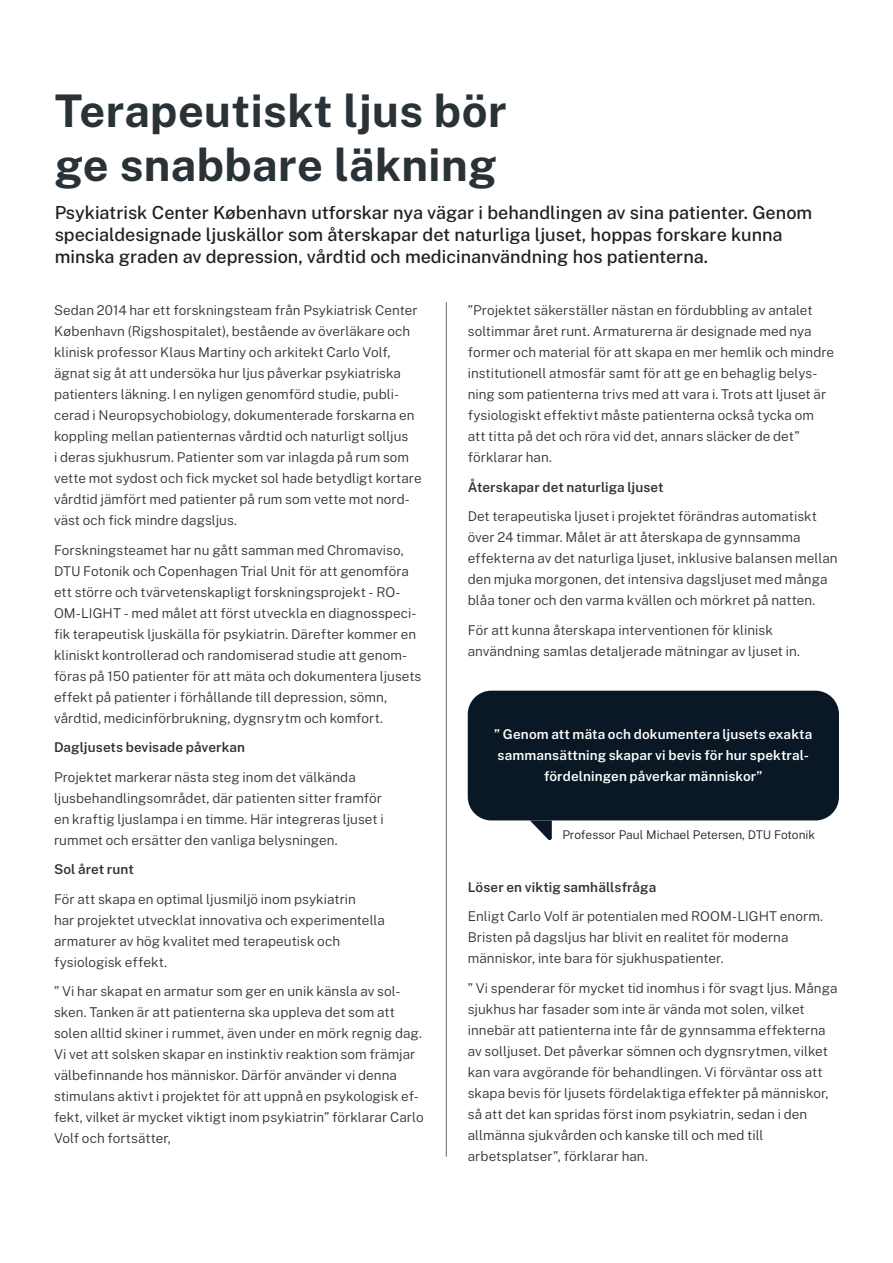
<style>
.page{position:relative;width:893px;height:1263px;background:#fff}
.page>*{position:absolute;margin:0;border:0;box-sizing:border-box;transform-origin:0 0}
.t1{font:700 45px "Public Sans";letter-spacing:.01em;color:#283237}
.t2{font:500 18px/21.6px "Public Sans";color:#231f20}
.Brødtekst{font:300 13.5px/21px "Public Sans";letter-spacing:.005em;color:#323232}
.Brødtekst-2{font:600 13.5px/21px "Public Sans";letter-spacing:.01em;color:#fff;text-align:center}
.Brødtekst-3{font:600 13.5px "Public Sans";letter-spacing:.01em;color:#323232}
.t3{font:300 12px "Public Sans";color:#231f20}
</style>
<div class="page">
<hr style="left:446px;top:302px;width:1px;height:855px;background:#231f20">
<div style="left:468px;top:691px;width:371px;height:129px;background:#0a1826;border-radius:23px"></div>
<svg style="left:530px;top:820px;width:22px;height:20px"></svg>
<p class="t1" style="left:55px;top:81px;width:453px">Terapeutiskt ljus bör</p>
<p class="t1" style="left:55px;top:135px;width:443px">ge snabbare läkning</p>
<p class="t2" style="left:55px;top:201px;width:759px">Psykiatrisk Center København utforskar nya vägar i behandlingen av sina patienter. Genom specialdesignade ljuskällor som återskapar det naturliga ljuset, hoppas forskare kunna minska graden av depression, vårdtid och medicinanvändning hos patienterna.</p>
<p class="Brødtekst" style="left:54px;top:299px;width:369px">Sedan 2014 har ett forskningsteam från Psykiatrisk Center København (Rigshospitalet), bestående av överläkare och klinisk professor Klaus Martiny och arkitekt Carlo Volf, ägnat sig åt att undersöka hur ljus påverkar psykiatriska patienters läkning. I en nyligen genomförd studie, publi&shy;cerad i Neuropsychobiology, dokumenterade forskarna en koppling mellan patienternas vårdtid och naturligt solljus<br>i deras sjukhusrum. Patienter som var inlagda på rum som vette mot sydost och fick mycket sol hade betydligt kortare vårdtid jämfört med patienter på rum som vette mot nord&shy;väst och fick mindre dagsljus.</p>
<p class="Brødtekst" style="left:54px;top:539px;width:369px">Forskningsteamet har nu gått samman med Chromaviso, DTU Fotonik och Copenhagen Trial Unit för att genomföra ett större och tvärvetenskapligt forskningsprojekt - RO-OM-LIGHT - med målet att först utveckla en diagnosspeci&shy;fik terapeutisk ljuskälla för psykiatrin. Därefter kommer en kliniskt kontrollerad och randomiserad studie att genom&shy;föras på 150 patienter för att mäta och dokumentera ljusets effekt på patienter i förhållande till depression, sömn, vårdtid, medicinförbrukning, dygnsrytm och komfort.</p>
<p class="Brødtekst-3" style="left:54px;top:738px;width:192px">Dagljusets bevisade påverkan</p>
<p class="Brødtekst" style="left:54px;top:766px;width:331px">Projektet markerar nästa steg inom det välkända ljusbehandlingsområdet, där patienten sitter framför en kraftig ljuslampa i en timme. Här integreras ljuset i rummet och ersätter den vanliga belysningen.</p>
<p class="Brødtekst-3" style="left:54px;top:860px;width:81px">Sol året runt</p>
<p class="Brødtekst" style="left:54px;top:888px;width:333px">För att skapa en optimal ljusmiljö inom psykiatrin<br>har projektet utvecklat innovativa och experimentella armaturer av hög kvalitet med terapeutisk och fysiologisk effekt.</p>
<p class="Brødtekst" style="left:54px;top:980px;width:371px">” Vi har skapat en armatur som ger en unik känsla av sol&shy;sken. Tanken är att patienterna ska uppleva det som att solen alltid skiner i rummet, även under en mörk regnig dag.<br>Vi vet att solsken skapar en instinktiv reaktion som främjar välbefinnande hos människor. Därför använder vi denna stimulans aktivt i projektet för att uppnå en psykologisk ef&shy;fekt, vilket är mycket viktigt inom psykiatrin” förklarar Carlo Volf och fortsätter,</p>
<p class="Brødtekst" style="left:468px;top:299px;width:368px">”Projektet säkerställer nästan en fördubbling av antalet soltimmar året runt. Armaturerna är designade med nya former och material för att skapa en mer hemlik och mindre institutionell atmosfär samt för att ge en behaglig belys&shy;ning som patienterna trivs med att vara i. Trots att ljuset är fysiologiskt effektivt måste patienterna också tycka om att titta på det och röra vid det, annars släcker de det” förklarar han.</p>
<p class="Brødtekst-3" style="left:468px;top:478px;width:197px">Återskapar det naturliga ljuset</p>
<p class="Brødtekst" style="left:468px;top:505px;width:371px">Det terapeutiska ljuset i projektet förändras automatiskt över 24 timmar. Målet är att återskapa de gynnsamma effekterna av det naturliga ljuset, inklusive balansen mellan den mjuka morgonen, det intensiva dagsljuset med många blåa toner och den varma kvällen och mörkret på natten.</p>
<p class="Brødtekst" style="left:468px;top:619px;width:334px">För att kunna återskapa interventionen för klinisk användning samlas detaljerade mätningar av ljuset in.</p>
<p class="Brødtekst-2" style="left:494px;top:723px;width:320px">” Genom att mäta och dokumentera ljusets exakta sammansättning skapar vi bevis för hur spektral&shy;fördelningen påverkar människor”</p>
<p class="t3" style="left:562px;top:826px;width:254px">Professor Paul Michael Petersen, DTU Fotonik</p>
<p class="Brødtekst-3" style="left:468px;top:878px;width:190px">Löser en viktig samhällsfråga</p>
<p class="Brødtekst" style="left:468px;top:905px;width:357px">Enligt Carlo Volf är potentialen med ROOM-LIGHT enorm.<br>Bristen på dagsljus har blivit en realitet för moderna människor, inte bara för sjukhuspatienter.</p>
<p class="Brødtekst" style="left:468px;top:977px;width:371px">” Vi spenderar för mycket tid inomhus i för svagt ljus. Många sjukhus har fasader som inte är vända mot solen, vilket innebär att patienterna inte får de gynnsamma effekterna av solljuset. Det påverkar sömnen och dygnsrytmen, vilket kan vara avgörande för behandlingen. Vi förväntar oss att skapa bevis för ljusets fördelaktiga effekter på människor, så att det kan spridas först inom psykiatrin, sedan i den allmänna sjukvården och kanske till och med till arbetsplatser”, förklarar han.</p>
</div>
